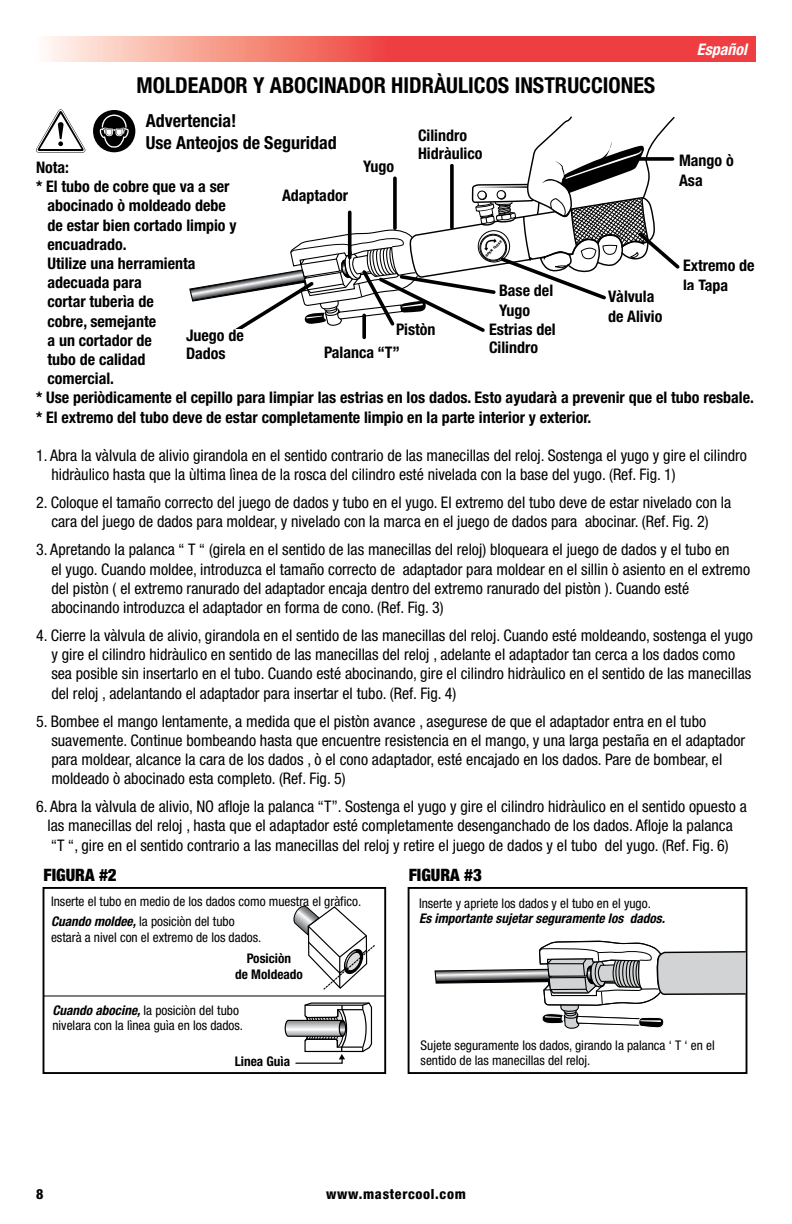
<style>
.page{position:relative;width:792px;height:1224px;background:#fff}
.page>*{position:absolute;margin:0;border:0;box-sizing:border-box;transform-origin:0 0}
.t1{font:700 condensed 22px "Helvetica Neue";color:#000}
.t2{font:700 condensed 18px/21.6px "Helvetica Neue";color:#000}
.t3{font:900 condensed 17.2px "Helvetica Neue";color:#000}
.t4{font:condensed 16px/19.2px "Helvetica Neue";color:#000}
.t5{font:700 condensed 16px/19.2px "Helvetica Neue";color:#000}
.t6{font:italic 700 condensed 16px "Helvetica Neue";color:#fff}
.t7{font:700 condensed 14.4px/16.2px "Helvetica Neue";color:#000;text-align:center;scale:1.25 1}
.t8{font:800 condensed 14px "Helvetica Neue";letter-spacing:.05em;color:#000}
.t9{font:condensed 13.4px/15.2px "Helvetica Neue";color:#000}
.t10{font:italic 700 condensed 13.4px "Helvetica Neue";color:#000}
.t11{font:700 condensed 13.4px/15.2px "Helvetica Neue";color:#000;text-align:center}
.t12{font:900 condensed 3.2px "Helvetica Neue";color:#000;scale:1.26 1}
.s1{font-weight:700;font-style:italic}
</style>
<div class="page">
<svg style="left:46px;top:36px;width:710px;height:26px;background:#f26b67"></svg>
<div style="left:408px;top:887px;width:339px;height:187px;border:2px solid #000"></div>
<div style="left:43px;top:887px;width:343px;height:187px;border:2px solid #000"></div>
<svg style="left:293px;top:905px;width:82px;height:85px"></svg>
<svg style="left:284px;top:1002px;width:89px;height:62px"></svg>
<svg style="left:434px;top:914px;width:313px;height:147px"></svg>
<hr style="left:43px;top:996px;width:342px;height:1px;background:#000">
<svg style="left:189px;top:116px;width:491px;height:224px"></svg>
<div style="left:679px;top:154px;width:78px;height:39px;background:#fff"></div>
<div style="left:608px;top:290px;width:99px;height:36px;background:#fff"></div>
<div style="left:499px;top:284px;width:56px;height:34px;background:#fff"></div>
<div style="left:489px;top:323px;width:101px;height:41px;background:#fff"></div>
<div style="left:396px;top:323px;width:60px;height:24px;background:#fff"></div>
<div style="left:418px;top:129px;width:78px;height:35px;background:#fff"></div>
<div style="left:363px;top:160px;width:51px;height:16px;background:#fff"></div>
<div style="left:282px;top:189px;width:95px;height:20px;background:#fff"></div>
<div style="left:186px;top:329px;width:86px;height:39px;background:#fff"></div>
<svg style="left:93px;top:110px;width:42px;height:43px"></svg>
<svg style="left:36px;top:109px;width:50px;height:44px"></svg>
<h1 class="t1" style="left:137px;top:72px;width:520px">MOLDEADOR Y ABOCINADOR HIDRÀULICOS INSTRUCCIONES</h1>
<p class="t6" style="left:697px;top:40px;width:52px">Español</p>
<p class="t2" style="left:146px;top:110px;width:193px">Advertencia!<br>Use Anteojos de Seguridad</p>
<p class="t5" style="left:418px;top:127px;width:66px;line-height:18px">Cilindro<br>Hidràulico</p>
<p class="t7" style="left:420px;top:130px;width:56px">Hydraulic<br>Cylinder</p>
<p class="t5" style="left:679px;top:151px;width:56px">Mango ò<br>Asa</p>
<p class="t7" style="left:680px;top:152px;width:41px">Handle</p>
<p class="t5" style="left:363px;top:157px;width:33px">Yugo</p>
<p class="t7" style="left:378px;top:158px;width:29px">Yoke</p>
<p class="t5" style="left:36px;top:158px;width:35px">Nota:</p>
<p class="t5" style="left:36px;top:177px;width:195px">* El tubo de cobre que va a ser</p>
<p class="t5" style="left:48px;top:196px;width:180px">abocinado ò moldeado debe</p>
<p class="t5" style="left:48px;top:215px;width:191px">de estar bien cortado limpio y</p>
<p class="t5" style="left:48px;top:234px;width:81px">encuadrado.</p>
<p class="t5" style="left:48px;top:254px;width:150px">Utilize una herramienta</p>
<p class="t5" style="left:48px;top:273px;width:96px">adecuada para</p>
<p class="t5" style="left:48px;top:292px;width:108px">cortar tuberìa de</p>
<p class="t5" style="left:48px;top:311px;width:110px">cobre, semejante</p>
<p class="t5" style="left:48px;top:330px;width:106px">a un cortador de</p>
<p class="t5" style="left:48px;top:350px;width:99px">tubo de calidad</p>
<p class="t5" style="left:48px;top:369px;width:68px">comercial.</p>
<p class="t5" style="left:36px;top:388px;width:720px">* Use periòdicamente el cepillo para limpiar las estrias en los dados. Esto ayudarà a prevenir que el tubo resbale.</p>
<p class="t5" style="left:36px;top:407px;width:557px">* El extremo del tubo deve de estar completamente limpio en la parte interior y exterior.</p>
<p class="t4" style="left:51px;top:446px;width:697px;text-indent:-15px">1. Abra la vàlvula de alivio girandola en el sentido contrario de las manecillas del reloj. Sostenga el yugo y gire el cilindro hidràulico hasta que la ùltima lìnea de la rosca del cilindro esté nivelada con la base del yugo. (Ref. Fig. 1)</p>
<p class="t4" style="left:36px;top:493px;width:697px;text-align:center">2. Coloque el tamaño correcto del juego de dados y tubo en el yugo. El extremo del tubo deve de estar nivelado con la cara del juego de dados para moldear, y nivelado con la marca en el juego de dados para abocinar. (Ref. Fig. 2)</p>
<p class="t4" style="left:51px;top:540px;width:700px;text-indent:-15px">3. Apretando la palanca “ T “ (girela en el sentido de las manecillas del reloj) bloqueara el juego de dados y el tubo en<br>el yugo. Cuando moldee, introduzca el tamaño correcto de adaptador para moldear en el sillin ò asiento en el extremo del pistòn ( el extremo ranurado del adaptador encaja dentro del extremo ranurado del pistòn ). Cuando esté abocinando introduzca el adaptador en forma de cono. (Ref. Fig. 3)</p>
<p class="t4" style="left:51px;top:626px;width:703px;text-indent:-15px">4. Cierre la vàlvula de alivio, girandola en el sentido de las manecillas del reloj. Cuando esté moldeando, sostenga el yugo y gire el cilindro hidràulico en sentido de las manecillas del reloj , adelante el adaptador tan cerca a los dados como sea posible sin insertarlo en el tubo. Cuando esté abocinando, gire el cilindro hidràulico en el sentido de las manecillas del reloj , adelantando el adaptador para insertar el tubo. (Ref. Fig. 4)</p>
<p class="t4" style="left:51px;top:711px;width:695px;text-indent:-15px">5. Bombee el mango lentamente, a medida que el pistòn avance , asegurese de que el adaptador entra en el tubo suavemente. Continue bombeando hasta que encuentre resistencia en el mango, y una larga pestaña en el adaptador para moldear, alcance la cara de los dados , ò el cono adaptador, esté encajado en los dados. Pare de bombear, el moldeado ò abocinado esta completo. (Ref. Fig. 5)</p>
<p class="t4" style="left:36px;top:797px;width:712px;text-align:center">6. Abra la vàlvula de alivio, NO afloje la palanca “T”. Sostenga el yugo y gire el cilindro hidràulico en el sentido opuesto a las manecillas del reloj , hasta que el adaptador esté completamente desenganchado de los dados. Afloje la palanca<br>“T “, gire en el sentido contrario a las manecillas del reloj y retire el juego de dados y el tubo del yugo. (Ref. Fig. 6)</p>
<p class="t5" style="left:282px;top:186px;width:68px">Adaptador</p>
<p class="t12" style="left:485px;top:254px;width:18px;rotate:-42deg">OPEN CLOSE</p>
<p class="t5" style="left:683px;top:256px;width:73px">Extremo de la Tapa</p>
<p class="t7" style="left:683px;top:259px;width:48px">End Cap</p>
<p class="t7" style="left:501px;top:281px;width:30px;text-align:left">Yoke<br>Base</p>
<p class="t7" style="left:491px;top:321px;width:49px">Cylinder<br>Thread</p>
<p class="t5" style="left:499px;top:281px;width:56px">Base del</p>
<p class="t5" style="left:499px;top:300px;width:33px">Yugo</p>
<p class="t5" style="left:489px;top:320px;width:68px">Estrias del</p>
<p class="t5" style="left:489px;top:338px;width:51px">Cilindro</p>
<p class="t5" style="left:608px;top:287px;width:56px">Vàlvula de Alivio</p>
<p class="t7" style="left:610px;top:289px;width:34px;text-align:left">Relief<br>Valve</p>
<p class="t5" style="left:324px;top:318px;width:113px;line-height:23px;text-indent:72px">Pistòn<br>Palanca “T”</p>
<p class="t7" style="left:396px;top:324px;width:37px">Piston</p>
<p class="t5" style="left:186px;top:327px;width:59px;line-height:18px">Juego de<br>Dados</p>
<p class="t7" style="left:186px;top:327px;width:40px;line-height:18px">Die<br>Blocks</p>
<p class="t7" style="left:327px;top:346px;width:65px">"T" Handle</p>
<p class="t3" style="left:44px;top:865px;width:75px">FIGURA #2</p>
<p class="t3" style="left:409px;top:865px;width:75px">FIGURA #3</p>
<p class="t9" style="left:51px;top:890px;width:312px;line-height:21px">Inserte el tubo en medio de los dados como muestra el gràfico.<br><span class="s1">Cuando moldee,</span> la posiciòn del tubo</p>
<p class="t9" style="left:51px;top:929px;width:212px">estarà a nivel con el extremo de los dados.</p>
<p class="t11" style="left:235px;top:951px;width:69px">Posiciòn<br>de Moldeado</p>
<p class="t9" style="left:52px;top:1003px;width:192px"><span class="s1">Cuando abocine,</span> la posiciòn del tubo nivelara con la lìnea guìa en los dados.</p>
<p class="t11" style="left:235px;top:1053px;width:57px">Linea Guìa</p>
<p class="t9" style="left:419px;top:896px;width:233px">Inserte y apriete los dados y el tubo en el yugo.</p>
<p class="t10" style="left:419px;top:910px;width:248px">Es importante sujetar seguramente los dados.</p>
<p class="t9" style="left:421px;top:1037px;width:296px">Sujete seguramente los dados, girando la palanca ‘ T ‘ en el sentido de las manecillas del reloj.</p>
<p class="t8" style="left:36px;top:1186px;width:9px">8</p>
<p class="t8" style="left:326px;top:1186px;width:141px">www.mastercool.com</p>
</div>
